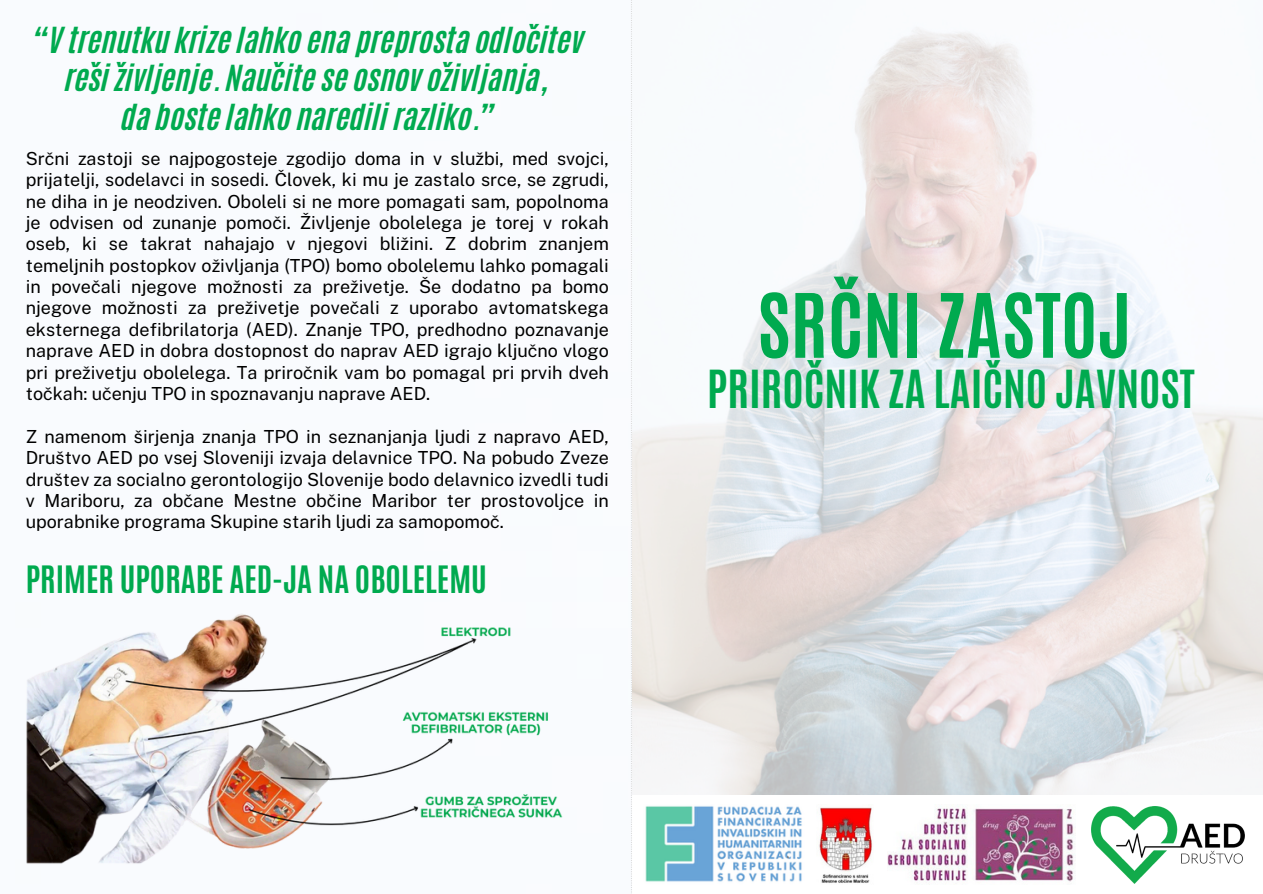
<style>
.page{position:relative;width:1263px;height:894px;background:#fff}
.page>*{position:absolute;margin:0;border:0;box-sizing:border-box;transform-origin:0 0}
.t1{font:700 75.3px "Antonio";color:#00aa4f}
.t2{font:700 43.8px "Antonio";color:#00aa4f}
.t3{font:700 31.5px "Antonio";color:#00aa4f}
.t4{font:30px/38.2px "CA Generated";color:#00aa4f;text-align:center}
.t5{font:18px/21.3px "Public Sans";color:#000;text-align:justify}
</style>
<div class="page">
<img style="left:632px;top:27px;width:631px;height:767px">
<svg style="left:631px;top:0;width:1px;height:893px"></svg>
<img style="left:1092px;top:806px;width:153px;height:77px">
<img style="left:645px;top:806px;width:157px;height:76px">
<img style="left:819px;top:807px;width:53px;height:76px">
<img style="left:887px;top:806px;width:188px;height:76px">
<img style="left:26px;top:585px;width:646px;height:290px">
<p class="t4" style="left:34px;top:21px;width:551px">“V trenutku krize lahko ena preprosta odločitev reši življenje. Naučite se osnov oživljanja,<br>da boste lahko naredili razliko.”</p>
<p class="t5" style="left:26px;top:147px;width:585px">Srčni zastoji se najpogosteje zgodijo doma in v službi, med svojci, prijatelji, sodelavci in sosedi. Človek, ki mu je zastalo srce, se zgrudi, ne diha in je neodziven. Oboleli si ne more pomagati sam, popolnoma je odvisen od zunanje pomoči. Življenje obolelega je torej v rokah oseb, ki se takrat nahajajo v njegovi bližini. Z dobrim znanjem temeljnih postopkov oživljanja (TPO) bomo obolelemu lahko pomagali in povečali njegove možnosti za preživetje. Še dodatno pa bomo njegove možnosti za preživetje povečali z uporabo avtomatskega eksternega defibrilatorja (AED). Znanje TPO, predhodno poznavanje naprave AED in dobra dostopnost do naprav AED igrajo ključno vlogo pri preživetju obolelega. Ta priročnik vam bo pomagal pri prvih dveh točkah: učenju TPO in spoznavanju naprave AED.</p>
<p class="t5" style="left:26px;top:425px;width:585px">Z namenom širjenja znanja TPO in seznanjanja ljudi z napravo AED, Društvo AED po vsej Sloveniji izvaja delavnice TPO. Na pobudo Zveze društev za socialno gerontologijo Slovenije bodo delavnico izvedli tudi v Mariboru, za občane Mestne občine Maribor ter prostovoljce in uporabnike programa Skupine starih ljudi za samopomoč.</p>
<p class="t3" style="left:26px;top:557px;width:463px">PRIMER UPORABE AED-JA NA OBOLELEMU</p>
<h2 class="t1" style="left:757px;top:271px;width:376px">SRČNI ZASTOJ</h2>
<p class="t2" style="left:707px;top:358px;width:489px">PRIROČNIK ZA LAIČNO JAVNOST</p>
</div>
